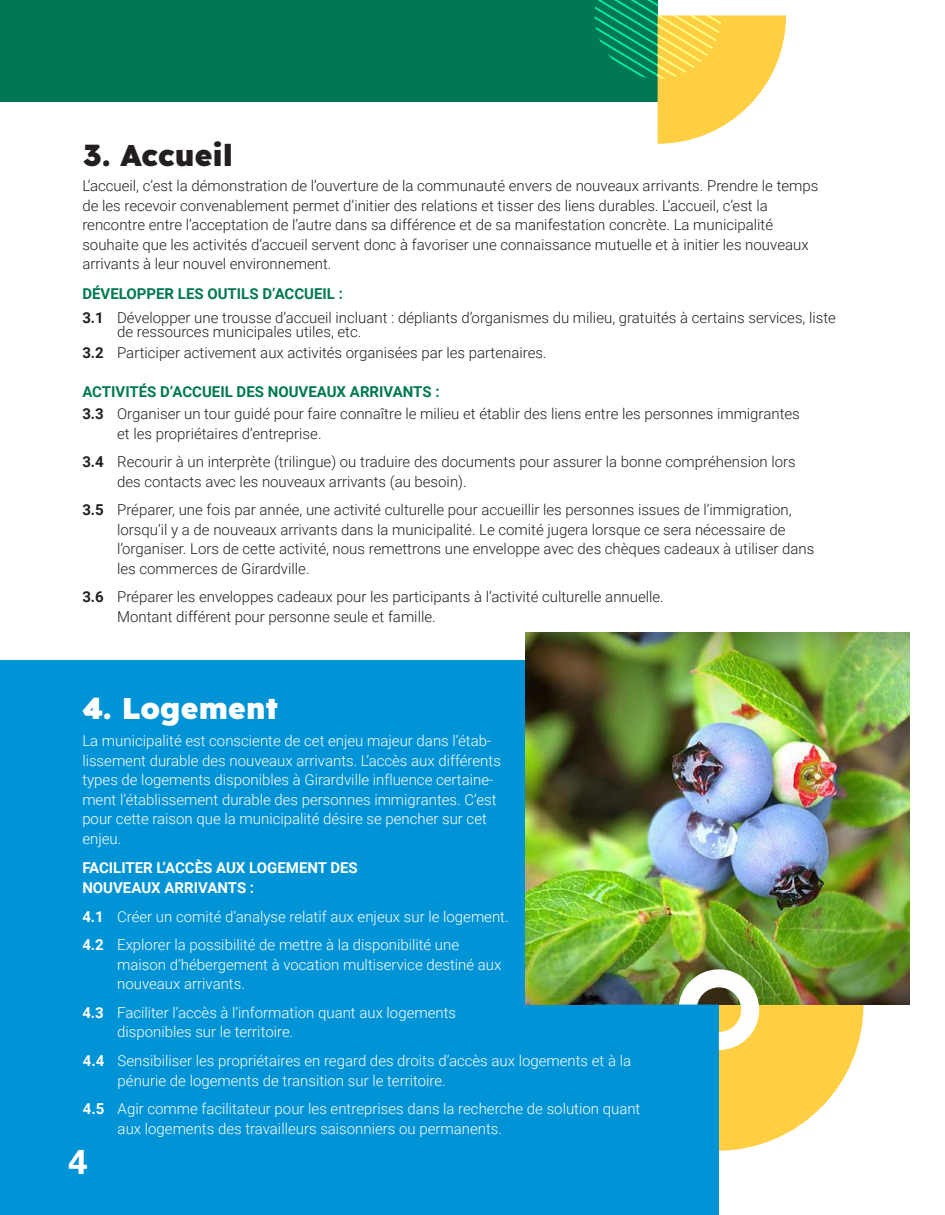
<style>
.page{position:relative;width:945px;height:1215px;background:#fff}
.page>*{position:absolute;margin:0;border:0;box-sizing:border-box;transform-origin:0 0}
.t1{font:700 34.5px "Univers LT Std";color:#fff}
.t2{font:30px "Lexend";color:#fff}
.t3{font:30px "Lexend";color:#231f20}
.t4{font:300 15px/19.5px "Roboto";color:#231f20}
.t5{font:300 15px/19.5px "Roboto";color:#fff}
.t6{font:700 15px "Roboto";color:#007854}
.t7{font:700 15px/19.5px "Roboto";color:#fff}
.s1{font-weight:700}
</style>
<div class="page">
<div style="left:0;top:660px;width:719px;height:555px;background:#0094d7"></div>
<div style="left:0;top:0;width:658px;height:102px;background:#007854"></div>
<svg style="left:594px;top:0;width:192px;height:144px"></svg>
<img style="left:525px;top:632px;width:385px;height:373px">
<div style="left:679px;top:969px;width:80px;height:81px;border:18px solid #fff;border-radius:50%"></div>
<svg style="left:679px;top:1005px;width:184px;height:146px"></svg>
<h2 class="t3" style="left:83px;top:134px;width:152px">3. Accueil</h2>
<p class="t4" style="left:82px;top:176px;width:738px">L’accueil, c’est la démonstration de l’ouverture de la communauté envers de nouveaux arrivants. Prendre le temps de les recevoir convenablement permet d’initier des relations et tisser des liens durables. L’accueil, c’est la rencontre entre l’acceptation de l’autre dans sa différence et de sa manifestation concrète. La municipalité souhaite que les activités d’accueil servent donc à favoriser une connaissance mutuelle et à initier les nouveaux arrivants à leur nouvel environnement.</p>
<p class="t6" style="left:82px;top:283px;width:262px">DÉVELOPPER LES OUTILS D’ACCUEIL :</p>
<p class="t4" style="left:117px;top:310px;width:720px;line-height:13.5px;text-indent:-35px"><span class="s1">3.1</span> Développer une trousse d’accueil incluant : dépliants d’organismes du milieu, gratuités à certains services, liste de ressources municipales utiles, etc.</p>
<p class="t4" style="left:82px;top:342px;width:466px"><span class="s1">3.2</span> Participer activement aux activités organisées par les partenaires.</p>
<p class="t6" style="left:82px;top:381px;width:359px">ACTIVITÉS D’ACCUEIL DES NOUVEAUX ARRIVANTS :</p>
<p class="t4" style="left:117px;top:404px;width:684px;text-indent:-35px"><span class="s1">3.3</span> Organiser un tour guidé pour faire connaître le milieu et établir des liens entre les personnes immigrantes et les propriétaires d’entreprise.</p>
<p class="t4" style="left:117px;top:452px;width:680px;text-indent:-35px"><span class="s1">3.4</span> Recourir à un interprète (trilingue) ou traduire des documents pour assurer la bonne compréhension lors des contacts avec les nouveaux arrivants (au besoin).</p>
<p class="t4" style="left:117px;top:500px;width:699px;text-indent:-35px"><span class="s1">3.5</span> Préparer, une fois par année, une activité culturelle pour accueillir les personnes issues de l’immigration, lorsqu’il y a de nouveaux arrivants dans la municipalité. Le comité jugera lorsque ce sera nécessaire de l’organiser. Lors de cette activité, nous remettrons une enveloppe avec des chèques cadeaux à utiliser dans les commerces de Girardville.</p>
<p class="t4" style="left:117px;top:587px;width:548px;text-indent:-35px"><span class="s1">3.6</span> Préparer les enveloppes cadeaux pour les participants à l’activité culturelle annuelle.<br>Montant différent pour personne seule et famille.</p>
<h2 class="t2" style="left:82px;top:686px;width:197px">4. Logement</h2>
<p class="t5" style="left:82px;top:731px;width:420px">La municipalité est consciente de cet enjeu majeur dans l’étab&shy;lissement durable des nouveaux arrivants. L’accès aux différents types de logements disponibles à Girardville influence certaine&shy;ment l’établissement durable des personnes immigrantes. C’est pour cette raison que la municipalité désire se pencher sur cet enjeu.</p>
<p class="t7" style="left:82px;top:857px;width:277px">FACILITER L’ACCÈS AUX LOGEMENT DES<br>NOUVEAUX ARRIVANTS :</p>
<p class="t5" style="left:82px;top:902px;width:428px;line-height:28.5px"><span class="s1">4.1</span> Créer un comité d’analyse relatif aux enjeux sur le logement.<br><span class="s1">4.2</span> Explorer la possibilité de mettre à la disponibilité une</p>
<p class="t5" style="left:117px;top:954px;width:386px">maison d’hébergement à vocation multiservice destiné aux nouveaux arrivants.</p>
<p class="t5" style="left:117px;top:1002px;width:341px;text-indent:-35px"><span class="s1">4.3</span> Faciliter l’accès à l’information quant aux logements disponibles sur le territoire.</p>
<p class="t5" style="left:118px;top:1051px;width:515px;text-indent:-35px"><span class="s1">4.4</span> Sensibiliser les propriétaires en regard des droits d’accès aux logements et à la pénurie de logements de transition sur le territoire.</p>
<p class="t5" style="left:118px;top:1099px;width:524px;text-indent:-35px"><span class="s1">4.5</span> Agir comme facilitateur pour les entreprises dans la recherche de solution quant aux logements des travailleurs saisonniers ou permanents.</p>
<h1 class="t1" style="left:69px;top:1142px;width:21px">4</h1>
</div>
